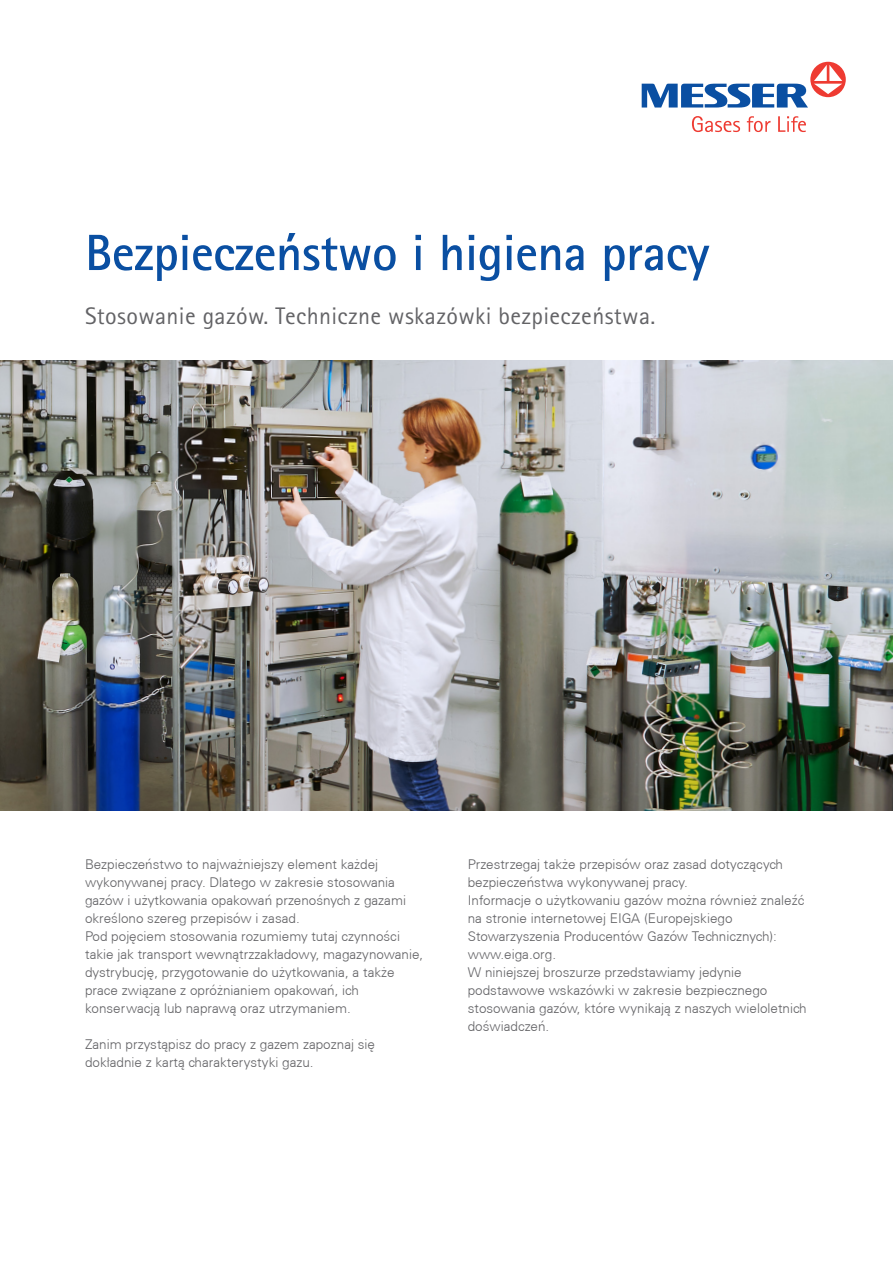
<style>
.page{position:relative;width:893px;height:1263px;background:#fff}
.page>*{position:absolute;margin:0;border:0;box-sizing:border-box;transform-origin:0 0}
.t1{font:700 51px "Rotis Sans Serif W1 G";letter-spacing:-.01em;color:#0a4fa2}
.S2{font:24px "Rotis Sans Serif W1 G";letter-spacing:.015em;color:#636366}
.TEXT_-_OK{font:300 13.5px/18px "Univers CE";color:#636366}
</style>
<div class="page">
<img style="left:0;top:360px;width:893px;height:450px">
<svg style="left:692px;top:116px;width:114px;height:16px"></svg>
<svg style="left:642px;top:84px;width:166px;height:24px"></svg>
<div style="left:810px;top:62px;width:36px;height:35px;background:#ee3b32;border-radius:50%"></div>
<svg style="left:814px;top:65px;width:28px;height:29px"></svg>
<h1 class="t1" style="left:85px;top:220px;width:626px">Bezpieczeństwo i higiena pracy</h1>
<p class="S2" style="left:85px;top:302px;width:572px">Stosowanie gazów. Techniczne wskazówki bezpieczeństwa.</p>
<p class="TEXT_-_OK" style="left:85px;top:856px;width:322px">Bezpieczeństwo to najważniejszy element każdej wykonywanej pracy. Dlatego w zakresie stosowania gazów i użytkowania opakowań przenośnych z gazami określono szereg przepisów i zasad.</p>
<p class="TEXT_-_OK" style="left:85px;top:928px;width:340px">Pod pojęciem stosowania rozumiemy tutaj czynności takie jak transport wewnątrzzakładowy, magazynowanie, dystrybucję, przygotowanie do użytkowania, a także prace związane z opróżnianiem opakowań, ich konserwacją lub naprawą oraz utrzymaniem.</p>
<p class="TEXT_-_OK" style="left:85px;top:1036px;width:292px">Zanim przystąpisz do pracy z gazem zapoznaj się dokładnie z kartą charakterystyki gazu.</p>
<p class="TEXT_-_OK" style="left:468px;top:856px;width:317px">Przestrzegaj także przepisów oraz zasad dotyczących bezpieczeństwa wykonywanej pracy.</p>
<p class="TEXT_-_OK" style="left:468px;top:892px;width:338px">Informacje o użytkowaniu gazów można również znaleźć na stronie internetowej EIGA (Europejskiego Stowarzyszenia Producentów Gazów Technicznych): www.eiga.org.</p>
<p class="TEXT_-_OK" style="left:468px;top:964px;width:340px">W niniejszej broszurze przedstawiamy jedynie podstawowe wskazówki w zakresie bezpiecznego stosowania gazów, które wynikają z naszych wieloletnich doświadczeń.</p>
</div>
